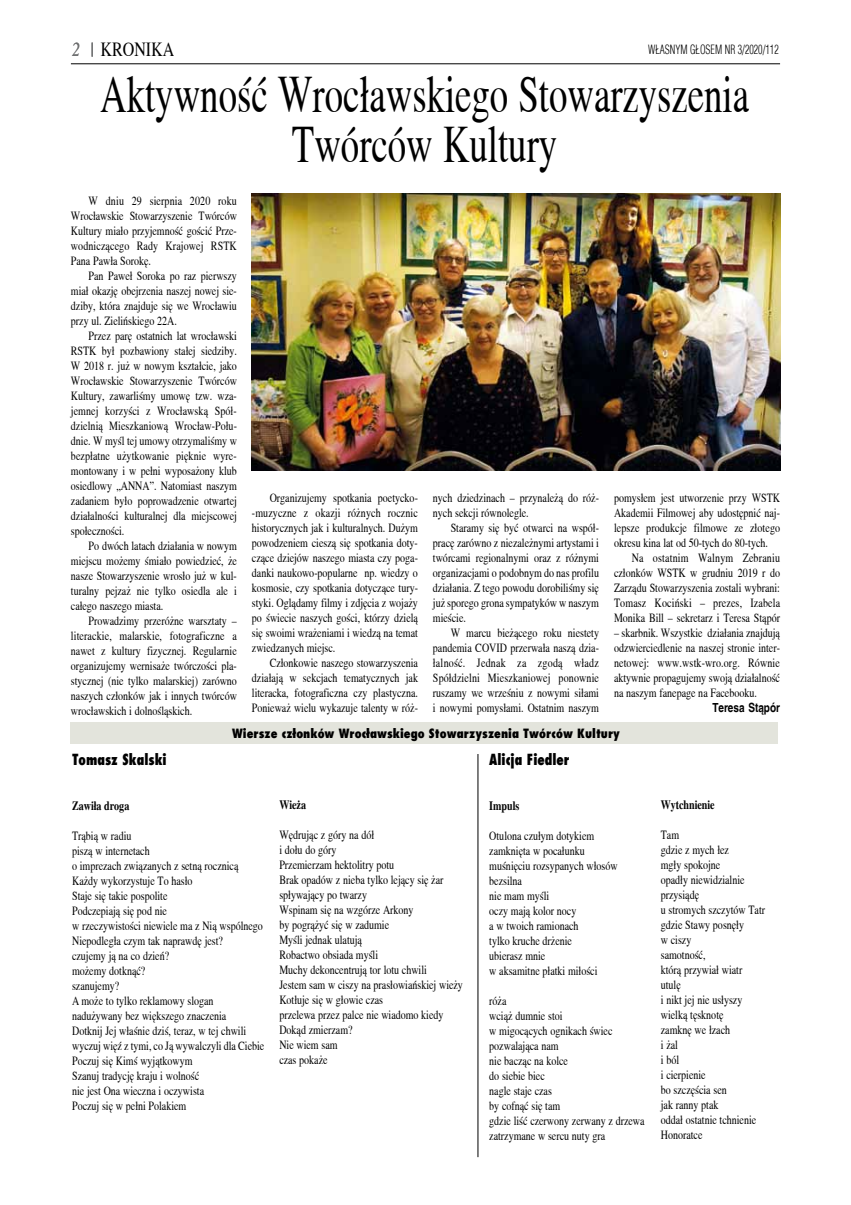
<style>
.page{position:relative;width:851px;height:1205px;background:#fff}
.page>*{position:absolute;margin:0;border:0;box-sizing:border-box;transform-origin:0 0}
.t1{font:52.5px/50px "Toronto";color:#000;text-align:center;scale:.7 1}
.t2{font:20px "Toronto";color:#000;scale:.8 1}
.t3{font:800 15px "Fujiyama";color:#000;scale:.9 1}
.t4{font:12.5px/15px "Toronto";color:#000;text-align:justify;scale:.8 1}
.t5{font:800 12.5px "Fujiyama";color:#000}
.t6{font:700 12.5px "Toronto";color:#000;scale:.8 1}
.t7{font:300 12.5px "Switzerland Cond";color:#000;scale:.8 1}
.t8{font:12.5px "Toronto";letter-spacing:.02em;color:#000;scale:.8 1}
.t9{font:700 12.5px "Switzerland";color:#000;scale:.8 1}
.s1{font-style:italic;color:#707172}
</style>
<div class="page">
<hr style="left:71px;top:64px;width:709px;height:1px;background:#000">
<div style="left:71px;top:722px;width:706px;height:22px;background:#e3e4dc"></div>
<svg style="left:92px;top:43px;width:1px;height:14px"></svg>
<img style="left:252px;top:193px;width:528px;height:278px">
<hr style="left:477px;top:754px;width:1px;height:403px;background:#000">
<h2 class="t2" style="left:72px;top:38px;width:129px"><span class="s1">2</span> KRONIKA</h2>
<p class="t7" style="left:648px;top:42px;width:165px">W£ASNYM G£OSEM NR 3/2020/112</p>
<h1 class="t1" style="left:100px;top:69px;width:928px">Aktywność Wrocławskiego Stowarzyszenia<br>Twórców Kultury</h1>
<p class="t4" style="left:71px;top:193px;width:209px;text-indent:18px">W dniu 29 sierpnia 2020 roku Wrocławskie Stowarzyszenie Twórców Kultury miało przyjemność gościć Prze&shy;wodniczącego Rady Krajowej RSTK Pana Pawła Sorokę.</p>
<p class="t4" style="left:71px;top:268px;width:209px;text-indent:18px">Pan Paweł Soroka po raz pierwszy miał okazję obejrzenia naszej nowej sie&shy;dziby, która znajduje się we Wrocławiu przy ul. Zielińskiego 22A.</p>
<p class="t4" style="left:71px;top:328px;width:209px;text-indent:18px">Przez parę ostatnich lat wrocławski RSTK był pozbawiony stałej siedziby.<br>W 2018 r. już w nowym kształcie, jako Wrocławskie Stowarzyszenie Twórców Kultury, zawarliśmy umowę tzw. wza&shy;jemnej korzyści z Wrocławską Spół&shy;dzielnią Mieszkaniową Wrocław-Połu&shy;dnie. W myśl tej umowy otrzymaliśmy w bezpłatne użytkowanie pięknie wyre&shy;montowany i w pełni wyposażony klub osiedlowy „ANNA”. Natomiast naszym zadaniem było poprowadzenie otwartej działalności kulturalnej dla miejscowej społeczności.</p>
<p class="t4" style="left:71px;top:538px;width:209px;text-indent:18px">Po dwóch latach działania w nowym miejscu możemy śmiało powiedzieć, że nasze Stowarzyszenie wrosło już w kul&shy;turalny pejzaż nie tylko osiedla ale i całego naszego miasta.</p>
<p class="t4" style="left:71px;top:613px;width:209px;text-indent:18px">Prowadzimy przeróżne warsztaty – literackie, malarskie, fotograficzne a nawet z kultury fizycznej. Regularnie organizujemy wernisaże twórczości pla&shy;stycznej (nie tylko malarskiej) zarówno naszych członków jak i innych twórców wrocławskich i dolnośląskich.</p>
<p class="t4" style="left:252px;top:490px;width:209px;text-indent:18px">Organizujemy spotkania poetycko--muzyczne z okazji różnych rocznic historycznych jak i kulturalnych. Dużym powodzeniem cieszą się spotkania doty&shy;czące dziejów naszego miasta czy poga&shy;danki naukowo-popularne np. wiedzy o kosmosie, czy spotkania dotyczące tury&shy;styki. Oglądamy filmy i zdjęcia z wojaży po świecie naszych gości, którzy dzielą się swoimi wrażeniami i wiedzą na temat zwiedzanych miejsc.</p>
<p class="t4" style="left:252px;top:655px;width:209px;text-indent:18px">Członkowie naszego stowarzyszenia działają w sekcjach tematycznych jak literacka, fotograficzna czy plastyczna.<br>Ponieważ wielu wykazuje talenty w róż-</p>
<p class="t4" style="left:433px;top:490px;width:209px">nych dziedzinach – przynależą do róż&shy;nych sekcji równolegle.</p>
<p class="t4" style="left:433px;top:520px;width:209px;text-indent:18px">Staramy się być otwarci na współ&shy;pracę zarówno z niezależnymi artystami i twórcami regionalnymi oraz z różnymi organizacjami o podobnym do nas profilu działania. Z tego powodu dorobiliśmy się już sporego grona sympatyków w naszym mieście.</p>
<p class="t4" style="left:433px;top:625px;width:209px;text-indent:18px">W marcu bieżącego roku niestety pandemia COVID przerwała naszą dzia&shy;łalność. Jednak za zgodą władz Spółdzielni Mieszkaniowej ponownie ruszamy we wrześniu z nowymi siłami i nowymi pomysłami. Ostatnim naszym</p>
<p class="t4" style="left:614px;top:490px;width:209px">pomysłem jest utworzenie przy WSTK</p>
<p class="t4" style="left:614px;top:505px;width:209px">Akademii Filmowej aby udostępnić naj-</p>
<p class="t4" style="left:614px;top:520px;width:209px">lepsze produkcje filmowe ze złotego</p>
<p class="t4" style="left:614px;top:535px;width:194px">okresu kina lat od 50-tych do 80-tych.</p>
<p class="t8" style="left:631px;top:550px;width:187px">Na ostatnim Walnym Zebraniu</p>
<p class="t4" style="left:614px;top:565px;width:209px">członków WSTK w grudniu 2019 r do</p>
<p class="t4" style="left:614px;top:580px;width:209px">Zarządu Stowarzyszenia zostali wybrani:</p>
<p class="t4" style="left:614px;top:595px;width:209px">Tomasz Kociński – prezes, Izabela</p>
<p class="t4" style="left:614px;top:610px;width:209px">Monika Bill – sekretarz i Teresa Stąpór</p>
<p class="t4" style="left:614px;top:625px;width:209px">– skarbnik. Wszystkie działania znajdują odzwierciedlenie na naszej stronie inter&shy;netowej: www.wstk-wro.org. Równie aktywnie propagujemy swoją działalność na naszym fanepage na Facebooku.</p>
<p class="t9" style="left:712px;top:700px;width:86px">Teresa Stąpór</p>
<p class="t5" style="left:232px;top:725px;width:389px">Wiersze członków Wrocławskiego Stowarzyszenia Twórców Kultury</p>
<p class="t3" style="left:72px;top:750px;width:106px">Tomasz Skalski</p>
<p class="t6" style="left:72px;top:799px;width:73px">Zawiła droga</p>
<p class="t4" style="left:72px;top:828px;width:242px;text-align:left">Trąbią w radiu<br>piszą w internetach<br>o imprezach związanych z setną rocznicą<br>Każdy wykorzystuje To hasło<br>Staje się takie pospolite<br>Podczepiają się pod nie<br>w rzeczywistości niewiele ma z Nią wspólnego<br>Niepodległa czym tak naprawdę jest?<br>czujemy ją na co dzień?<br>możemy dotknąć?<br>szanujemy?<br>A może to tylko reklamowy slogan nadużywany bez większego znaczenia<br>Dotknij Jej właśnie dziś, teraz, w tej chwili wyczuj więź z tymi, co Ją wywalczyli dla Ciebie<br>Poczuj się Kimś wyjątkowym<br>Szanuj tradycję kraju i wolność<br>nie jest Ona wieczna i oczywista<br>Poczuj się w pełni Polakiem</p>
<p class="t6" style="left:279px;top:797px;width:35px">Wieża</p>
<p class="t4" style="left:279px;top:827px;width:231px;text-align:left">Wędrując z góry na dół<br>i dołu do góry<br>Przemierzam hektolitry potu<br>Brak opadów z nieba tylko lejący się żar spływający po twarzy<br>Wspinam się na wzgórze Arkony<br>by pogrążyć się w zadumie<br>Myśli jednak ulatują<br>Robactwo obsiada myśli<br>Muchy dekoncentrują tor lotu chwili<br>Jestem sam w ciszy na prasłowiańskiej wieży<br>Kotłuje się w głowie czas<br>przelewa przez palce nie wiadomo kiedy<br>Dokąd zmierzam?<br>Nie wiem sam<br>czas pokaże</p>
<p class="t3" style="left:489px;top:750px;width:91px">Alicja Fiedler</p>
<p class="t6" style="left:489px;top:799px;width:39px">Impuls</p>
<p class="t4" style="left:489px;top:828px;width:162px;text-align:left">Otulona czułym dotykiem zamknięta w pocałunku muśnięciu rozsypanych włosów bezsilna<br>nie mam myśli<br>oczy mają kolor nocy<br>a w twoich ramionach<br>tylko kruche drżenie<br>ubierasz mnie<br>w aksamitne płatki miłości</p>
<p class="t4" style="left:489px;top:993px;width:195px;text-align:left">róża<br>wciąż dumnie stoi<br>w migocących ognikach świec pozwalająca nam<br>nie bacząc na kolce<br>do siebie biec<br>nagle staje czas<br>by cofnąć się tam<br>gdzie liść czerwony zerwany z drzewa zatrzymane w sercu nuty gra</p>
<p class="t6" style="left:660px;top:797px;width:69px">Wytchnienie</p>
<p class="t4" style="left:660px;top:827px;width:132px;text-align:left">Tam<br>gdzie z mych łez<br>mgły spokojne<br>opadły niewidzialnie przysiądę<br>u stromych szczytów Tatr gdzie Stawy posnęły<br>w ciszy<br>samotność,<br>którą przywiał wiatr utulę<br>i nikt jej nie usłyszy wielką tęsknotę<br>zamknę we łzach<br>i żal<br>i ból<br>i cierpienie<br>bo szczęścia sen<br>jak ranny ptak<br>oddał ostatnie tchnienie<br>Honoratce</p>
</div>
